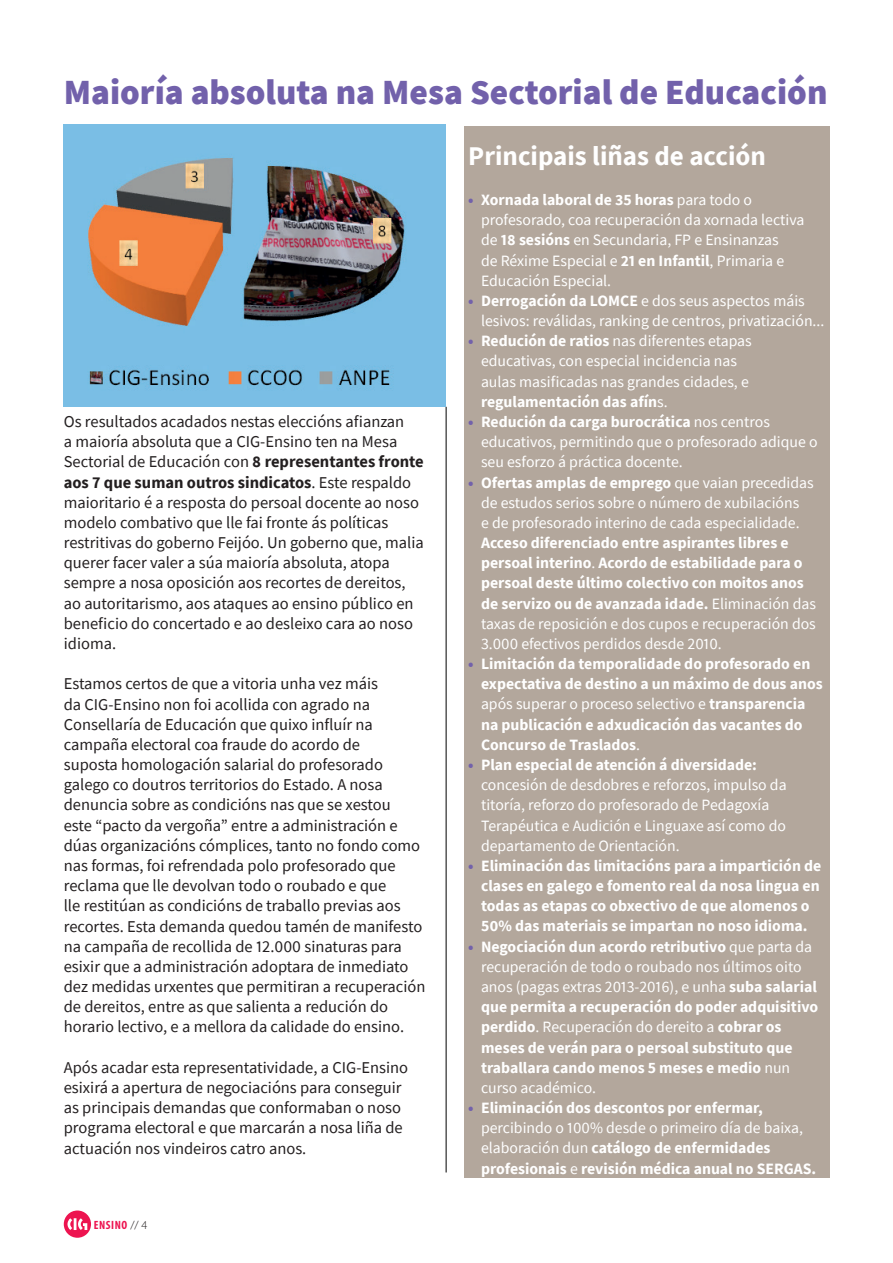
<style>
.page{position:relative;width:893px;height:1263px;background:#fff}
.page>*{position:absolute;margin:0;border:0;box-sizing:border-box;transform-origin:0 0}
.t1{font:900 35.25px "Source Sans Pro";color:#7261ab}
.t2{font:700 27px "Source Sans Pro";color:#fff}
.t3{font:16.5px/20.2px "Source Sans Pro";color:#231f20}
.t4{font:700 15.75px/20.2px "Source Sans Pro";color:#fff}
.t5{font:15.75px/20.2px "Source Sans Pro";color:#fff}
.t6{font:700 condensed 12px "Myriad Pro";letter-spacing:.05em;color:#ed1450}
.s1{font-weight:700}
.s2{font-weight:300;font-stretch:normal;color:#231f20}
.s3{font-weight:700;color:#7261ab}
.s4{font-weight:400}
.s5{color:#7261ab}
</style>
<div class="page">
<div style="left:64px;top:1210px;width:27px;height:28px;background:#ed1450;border-radius:50%"></div>
<svg style="left:67px;top:1218px;width:20px;height:12px"></svg>
<div style="left:464px;top:127px;width:365px;height:1051px;background:#b3a79c"></div>
<hr style="left:446px;top:407px;width:1px;height:765px;background:#000">
<img style="left:64px;top:124px;width:382px;height:283px">
<h1 class="t1" style="left:64px;top:68px;width:765px">Maioría absoluta na Mesa Sectorial de Educación</h1>
<p class="t3" style="left:64px;top:411px;width:362px">Os resultados acadados nestas eleccións afianzan<br>a maioría absoluta que a CIG-Ensino ten na Mesa Sectorial de Educación con <span class="s1">8 representantes fronte aos 7 que suman outros sindicatos</span>. Este respaldo maioritario é a resposta do persoal docente ao noso modelo combativo que lle fai fronte ás políticas restritivas do goberno Feijóo. Un goberno que, malia querer facer valer a súa maioría absoluta, atopa sempre a nosa oposición aos recortes de dereitos, ao autoritarismo, aos ataques ao ensino público en beneficio do concertado e ao desleixo cara ao noso idioma.</p>
<p class="t3" style="left:64px;top:674px;width:363px">Estamos certos de que a vitoria unha vez máis<br>da CIG-Ensino non foi acollida con agrado na Consellaría de Educación que quixo influír na campaña electoral coa fraude do acordo de<br>suposta homologación salarial do profesorado galego co doutros territorios do Estado. A nosa denuncia sobre as condicións nas que se xestou<br>este “pacto da vergoña” entre a administración e dúas organizacións cómplices, tanto no fondo como nas formas, foi refrendada polo profesorado que reclama que lle devolvan todo o roubado e que<br>lle restitúan as condicións de traballo previas aos recortes. Esta demanda quedou tamén de manifesto na campaña de recollida de 12.000 sinaturas para esixir que a administración adoptara de inmediato dez medidas urxentes que permitiran a recuperación de dereitos, entre as que salienta a redución do horario lectivo, e a mellora da calidade do ensino.</p>
<p class="t3" style="left:64px;top:1057px;width:346px">Após acadar esta representatividade, a CIG-Ensino esixirá a apertura de negociacións para conseguir as principais demandas que conformaban o noso programa electoral e que marcarán a nosa liña de actuación nos vindeiros catro anos.</p>
<p class="t6" style="left:94px;top:1217px;width:55px">ENSINO <span class="s2">// 4</span></p>
<h2 class="t2" style="left:468px;top:137px;width:299px">Principais liñas de acción</h2>
<p class="t5" style="left:481px;top:190px;width:325px;text-indent:-13px"><span class="s3">•</span> <span class="s1">Xornada laboral de 35 horas</span> para todo o profesorado, coa recuperación da xornada lectiva de <span class="s1">18 sesións</span> en Secundaria, FP e Ensinanzas<br>de Réxime Especial e <span class="s1">21 en Infantil</span>, Primaria e Educación Especial.</p>
<p class="t5" style="left:481px;top:290px;width:345px;text-indent:-13px"><span class="s3">•</span> <span class="s1">Derrogación da LOMCE</span> e dos seus aspectos máis lesivos: reválidas, ranking de centros, privatización...</p>
<p class="t5" style="left:481px;top:331px;width:272px;text-indent:-13px"><span class="s3">•</span> <span class="s1">Redución de ratios</span> nas diferentes etapas educativas, con especial incidencia nas aulas masificadas nas grandes cidades, e <span class="s1">regulamentación das afín</span>s.</p>
<p class="t5" style="left:481px;top:411px;width:338px;text-indent:-13px"><span class="s3">•</span> <span class="s1">Redución da carga burocrática</span> nos centros educativos, permitindo que o profesorado adique o seu esforzo á práctica docente.</p>
<p class="t5" style="left:468px;top:472px;width:347px;text-align:center"><span class="s3">•</span> <span class="s1">Ofertas amplas de emprego</span> que vaian precedidas de estudos serios sobre o número de xubilacións<br>e de profesorado interino de cada especialidade.</p>
<p class="t4" style="left:481px;top:532px;width:336px">Acceso diferenciado entre aspirantes libres e persoal interino<span class="s4">.</span> Acordo de estabilidade para o persoal deste último colectivo con moitos anos de servizo ou de avanzada idade. <span class="s4">Eliminación das taxas de reposición e dos cupos e recuperación dos 3.000 efectivos perdidos desde 2010.</span></p>
<p class="t4" style="left:481px;top:653px;width:343px;text-indent:-13px"><span class="s5">•</span> Limitación da temporalidade do profesorado en expectativa de destino a un máximo de dous anos <span class="s4">após superar o proceso selectivo e</span> transparencia na publicación e adxudicación das vacantes do Concurso de Traslados<span class="s4">.</span></p>
<p class="t5" style="left:481px;top:754px;width:307px;text-indent:-13px"><span class="s3">•</span> <span class="s1">Plan especial de atención á diversidade: </span>concesión de desdobres e reforzos, impulso da titoría, reforzo do profesorado de Pedagoxía Terapéutica e Audición e Linguaxe así como do departamento de Orientación.</p>
<p class="t4" style="left:481px;top:855px;width:342px;text-indent:-13px"><span class="s5">•</span> Eliminación das limitacións para a impartición de clases en galego e fomento real da nosa lingua en todas as etapas co obxectivo de que alomenos o 50% das materiais se impartan no noso idioma.</p>
<p class="t4" style="left:481px;top:936px;width:339px;text-indent:-13px"><span class="s5">•</span> Negociación dun acordo retributivo <span class="s4">que parta da recuperación de todo o roubado nos últimos oito anos (pagas extras 2013-2016), e unha</span> suba salarial que permita a recuperación do poder adquisitivo perdido<span class="s4">. Recuperación do dereito a</span> cobrar os meses de verán para o persoal substituto que traballara cando menos 5 meses e medio <span class="s4">nun curso académico.</span></p>
<p class="t4" style="left:481px;top:1097px;width:337px;text-indent:-13px"><span class="s5">•</span> Eliminación dos descontos por enfermar, <span class="s4">percibindo o 100% desde o primeiro día de baixa, elaboración dun</span> catálogo de enfermidades profesionais <span class="s4">e</span> revisión médica anual no SERGAS.</p>
</div>
